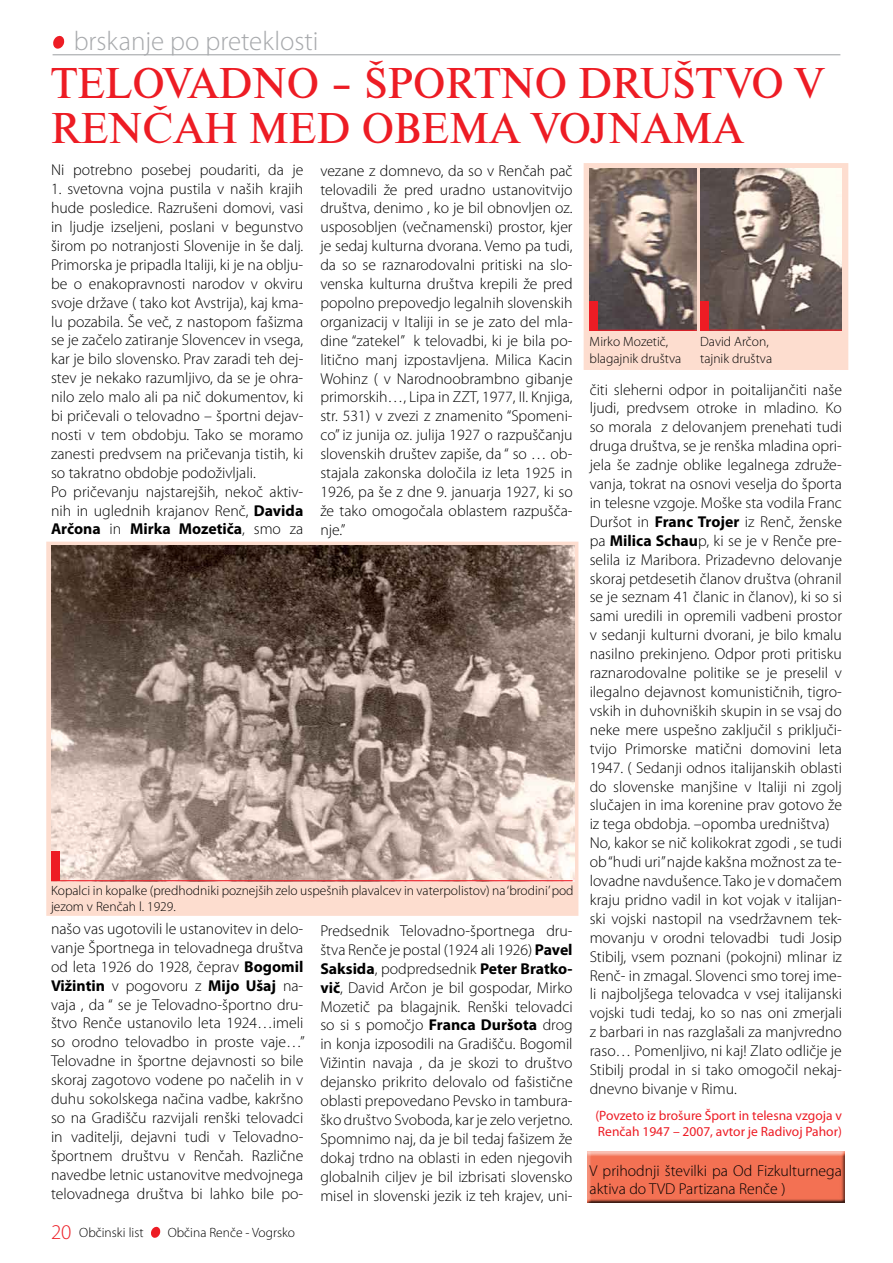
<style>
.page{position:relative;width:893px;height:1263px;background:#fff}
.page>*{position:absolute;margin:0;border:0;box-sizing:border-box;transform-origin:0 0}
.t1{font:45px/45px "Nimbus Rom DEE";color:#ed1c24}
.t2{font:300 27px "Myriad Pro";color:#a7a9ac}
.t3{font:300 15.75px/18.9px "Myriad Pro";color:#000}
.t4{font:300 13.5px/16.5px "Myriad Pro";color:#000}
.t5{font:13.5px/16.2px "Myriad Pro";color:#ed1c24}
.s1{font-weight:700}
.s2{font-size:21px;color:#ed1c24}
</style>
<div class="page">
<hr style="left:53px;top:54px;width:787px;height:1px;background:#a7a9ac">
<svg style="left:151px;top:1226px;width:10px;height:12px"></svg>
<div style="left:584px;top:1149px;width:261px;height:54px;background:#000;opacity:.75"></div>
<div style="left:46px;top:542px;width:532px;height:374px;background:#fdddcf;border:8px solid #fdddcf"></div>
<div style="left:584px;top:163px;width:264px;height:207px;background:#fdddcf"></div>
<svg style="left:53px;top:35px;width:12px;height:14px"></svg>
<img style="left:700px;top:169px;width:142px;height:161px">
<img style="left:51px;top:546px;width:523px;height:335px">
<img style="left:590px;top:169px;width:107px;height:161px">
<div style="left:51px;top:851px;width:9px;height:30px;background:#ed1c24"></div>
<hr style="left:51px;top:880px;width:522px;height:1px;background:#ed1c24">
<div style="left:590px;top:301px;width:8px;height:30px;background:#ed1c24"></div>
<hr style="left:590px;top:330px;width:107px;height:1px;background:#ed1c24">
<div style="left:700px;top:301px;width:9px;height:30px;background:#ed1c24"></div>
<hr style="left:700px;top:330px;width:142px;height:1px;background:#ed1c24">
<h2 class="t2" style="left:74px;top:26px;width:246px">brskanje po preteklosti</h2>
<h1 class="t1" style="left:51px;top:61px;width:774px">TELOVADNO – ŠPORTNO DRUŠTVO V<br>RENČAH MED OBEMA VOJNAMA</h1>
<p class="t3" style="left:51px;top:161px;width:254px">Ni potrebno posebej poudariti, da je</p>
<p class="t3" style="left:51px;top:180px;width:254px">1. svetovna vojna pustila v naših krajih hude posledice. Razrušeni domovi, vasi in ljudje izseljeni, poslani v begunstvo širom po notranjosti Slovenije in še dalj.<br>Primorska je pripadla Italiji, ki je na oblju&shy;be o enakopravnosti narodov v okviru svoje države ( tako kot Avstrija), kaj kma&shy;lu pozabila. Še več, z nastopom fašizma se je začelo zatiranje Slovencev in vsega, kar je bilo slovensko. Prav zaradi teh dej&shy;stev je nekako razumljivo, da se je ohra&shy;nilo zelo malo ali pa nič dokumentov, ki bi pričevali o telovadno – športni dejav&shy;nosti v tem obdobju. Tako se moramo zanesti predvsem na pričevanja tistih, ki so takratno obdobje podoživljali.<br>Po pričevanju najstarejših, nekoč aktiv&shy;nih in uglednih krajanov Renč, <span class="s1">Davida Arčona</span> in <span class="s1">Mirka Mozetiča</span>, smo za</p>
<p class="t3" style="left:320px;top:161px;width:254px;text-align:justify">vezane z domnevo, da so v Renčah pač telovadili že pred uradno ustanovitvijo društva, denimo , ko je bil obnovljen oz. usposobljen (večnamenski) prostor, kjer je sedaj kulturna dvorana. Vemo pa tudi, da so se raznarodovalni pritiski na slo&shy;venska kulturna društva krepili že pred popolno prepovedjo legalnih slovenskih organizacij v Italiji in se je zato del mla&shy;dine “zatekel” k telovadbi, ki je bila po&shy;litično manj izpostavljena. Milica Kacin Wohinz ( v Narodnoobrambno gibanje primorskih…, Lipa in ZZT, 1977, II. Knjiga, str. 531) v zvezi z znamenito “Spomeni&shy;co” iz junija oz. julija 1927 o razpuščanju slovenskih društev zapiše, da “ so … ob&shy;stajala zakonska določila iz leta 1925 in 1926, pa še z dne 9. januarja 1927, ki so že tako omogočala oblastem razpušča&shy;nje.”</p>
<p class="t4" style="left:51px;top:882px;width:524px">Kopalci in kopalke (predhodniki poznejših zelo uspešnih plavalcev in vaterpolistov) na ‘brodini’ pod jezom v Renčah l. 1929.</p>
<p class="t3" style="left:51px;top:919px;width:255px;text-align:justify">našo vas ugotovili le ustanovitev in delo&shy;vanje Športnega in telovadnega društva od leta 1926 do 1928, čeprav <span class="s1">Bogomil Vižintin</span> v pogovoru z <span class="s1">Mijo Ušaj</span> na&shy;vaja , da “ se je Telovadno-športno dru&shy;štvo Renče ustanovilo leta 1924…imeli so orodno telovadbo in proste vaje…” Telovadne in športne dejavnosti so bile skoraj zagotovo vodene po načelih in v duhu sokolskega načina vadbe, kakršno so na Gradišču razvijali renški telovadci in vaditelji, dejavni tudi v Telovadno&shy;športnem društvu v Renčah. Različne navedbe letnic ustanovitve medvojnega telovadnega društva bi lahko bile po-</p>
<p class="t4" style="left:51px;top:1225px;width:94px"><span class="s2">20</span> Občinski list</p>
<p class="t4" style="left:168px;top:1225px;width:129px">Občina Renče - Vogrsko</p>
<p class="t3" style="left:320px;top:921px;width:254px;text-align:justify">Predsednik Telovadno-športnega dru&shy;štva Renče je postal (1924 ali 1926) <span class="s1">Pavel Saksida</span>, podpredsednik <span class="s1">Peter Bratko&shy;vič</span>, David Arčon je bil gospodar, Mirko Mozetič pa blagajnik. Renški telovadci so si s pomočjo <span class="s1">Franca Duršota</span> drog in konja izposodili na Gradišču. Bogomil Vižintin navaja , da je skozi to društvo dejansko prikrito delovalo od fašistične oblasti prepovedano Pevsko in tambura&shy;ško društvo Svoboda, kar je zelo verjetno.<br>Spomnimo naj, da je bil tedaj fašizem že dokaj trdno na oblasti in eden njegovih globalnih ciljev je bil izbrisati slovensko misel in slovenski jezik iz teh krajev, uni-</p>
<p class="t4" style="left:590px;top:334px;width:93px">Mirko Mozetič, blagajnik društva</p>
<p class="t4" style="left:700px;top:334px;width:73px">David Arčon, tajnik društva</p>
<p class="t3" style="left:590px;top:380px;width:254px">čiti sleherni odpor in poitalijančiti naše ljudi, predvsem otroke in mladino. Ko so morala z delovanjem prenehati tudi druga društva, se je renška mladina opri&shy;jela še zadnje oblike legalnega združe&shy;vanja, tokrat na osnovi veselja do športa in telesne vzgoje. Moške sta vodila Franc Duršot in <span class="s1">Franc Trojer</span> iz Renč, ženske pa <span class="s1">Milica Schau</span>p, ki se je v Renče pre&shy;selila iz Maribora. Prizadevno delovanje skoraj petdesetih članov društva (ohranil se je seznam 41 članic in članov), ki so si sami uredili in opremili vadbeni prostor v sedanji kulturni dvorani, je bilo kmalu nasilno prekinjeno. Odpor proti pritisku raznarodovalne politike se je preselil v ilegalno dejavnost komunističnih, tigro&shy;vskih in duhovniških skupin in se vsaj do neke mere uspešno zaključil s priključi&shy;tvijo Primorske matični domovini leta 1947. ( Sedanji odnos italijanskih oblasti do slovenske manjšine v Italiji ni zgolj slučajen in ima korenine prav gotovo že iz tega obdobja. –opomba uredništva)<br>No, kakor se nič kolikokrat zgodi , se tudi ob “hudi uri” najde kakšna možnost za te&shy;lovadne navdušence. Tako je v domačem kraju pridno vadil in kot vojak v italijan&shy;ski vojski nastopil na vsedržavnem tek&shy;movanju v orodni telovadbi tudi Josip Stibilj, vsem poznani (pokojni) mlinar iz Renč- in zmagal. Slovenci smo torej ime&shy;li najboljšega telovadca v vsej italijanski vojski tudi tedaj, ko so nas oni zmerjali z barbari in nas razglašali za manjvredno raso… Pomenljivo, ni kaj! Zlato odličje je Stibilj prodal in si tako omogočil nekaj&shy;dnevno bivanje v Rimu.</p>
<p class="t5" style="left:595px;top:1107px;width:248px">(Povzeto iz brošure Šport in telesna vzgoja v<br>Renčah 1947 – 2007, avtor je Radivoj Pahor)</p>
<p class="t3" style="left:590px;top:1161px;width:254px">V prihodnji številki pa Od Fizkulturnega aktiva do TVD Partizana Renče )</p>
</div>
